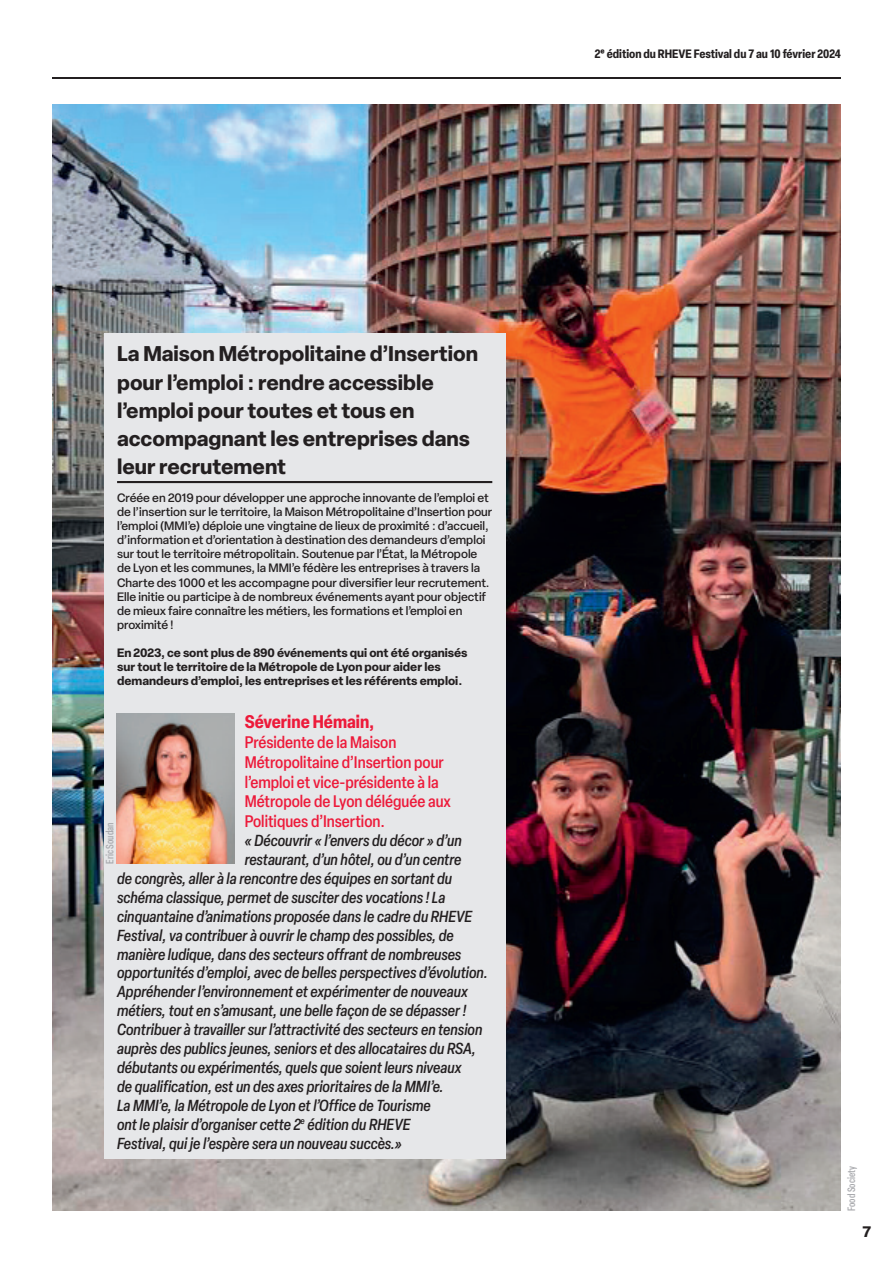
<style>
.page{position:relative;width:893px;height:1263px;background:#fff}
.page>*{position:absolute;margin:0;border:0;box-sizing:border-box;transform-origin:0 0}
.Encadré_-_H1_-_Noir{font:700 21px/28.2px "Elza";color:#231f20}
.Préno___Nom{font:700 condensed 18px "Elza";color:#ed1a3a}
.Fonction{font:500 condensed 16.5px/19.8px "Elza";color:#ed1a3a}
.Citation{font:italic 500 condensed 15.75px/18.9px "Elza";color:#231f20}
.t1{font:700 15px "Elza Text";color:#231f20}
.Encadré_-_Texte_courant_-_Noir{font:500 12px/14.1px "Elza";color:#231f20}
.Encadré_-_Texte_courant_-_Noir-2{font:700 12px/14.1px "Elza";color:#231f20}
.t2{font:700 condensed 12px "Elza";color:#231f20}
.Crédit_Photo{font:500 condensed 10.5px "Elza";color:#a8a9ad}
</style>
<div class="page">
<hr style="left:52px;top:77px;width:789px;height:2px;background:#231f20">
<img style="left:52px;top:104px;width:789px;height:1107px">
<div style="left:104px;top:333px;width:401px;height:826px;background:#e6e7e9"></div>
<hr style="left:117px;top:481px;width:375px;height:2px;background:#231f20">
<img style="left:117px;top:713px;width:117px;height:150px">
<p class="t2" style="left:595px;top:45px;width:248px">2e édition du RHEVE Festival du 7 au 10 février 2024</p>
<p class="Encadré_-_H1_-_Noir" style="left:117px;top:339px;width:363px">La Maison Métropolitaine d’Insertion pour l’emploi : rendre accessible l’emploi pour toutes et tous en accompagnant les entreprises dans leur recrutement</p>
<p class="Encadré_-_Texte_courant_-_Noir" style="left:117px;top:491px;width:377px">Créée en 2019 pour développer une approche innovante de l’emploi et de l’insertion sur le territoire, la Maison Métropolitaine d’Insertion pour l’emploi (MMI’e) déploie une vingtaine de lieux de proximité : d’accueil, d’information et d’orientation à destination des demandeurs d’emploi sur tout le territoire métropolitain. Soutenue par l’État, la Métropole de Lyon et les communes, la MMI’e fédère les entreprises à travers la Charte des 1000 et les accompagne pour diversifier leur recrutement.<br>Elle initie ou participe à de nombreux événements ayant pour objectif de mieux faire connaître les métiers, les formations et l’emploi en proximité !</p>
<p class="Encadré_-_Texte_courant_-_Noir-2" style="left:117px;top:645px;width:352px">En 2023, ce sont plus de 890 événements qui ont été organisés sur tout le territoire de la Métropole de Lyon pour aider les demandeurs d’emploi, les entreprises et les référents emploi.</p>
<p class="Préno___Nom" style="left:245px;top:709px;width:131px">Séverine Hémain,</p>
<p class="Fonction" style="left:245px;top:732px;width:208px">Présidente de la Maison<br>Métropolitaine d’Insertion pour l’emploi et vice-présidente à la<br>Métropole de Lyon déléguée aux<br>Politiques d’Insertion.</p>
<p class="Citation" style="left:245px;top:831px;width:218px">« Découvrir « l’envers du décor » d’un</p>
<p class="Citation" style="left:245px;top:850px;width:218px">restaurant, d’un hôtel, ou d’un centre</p>
<p class="Citation" style="left:117px;top:868px;width:337px">de congrès, aller à la rencontre des équipes en sortant du</p>
<p class="Citation" style="left:117px;top:887px;width:330px">schéma classique, permet de susciter des vocations ! La</p>
<p class="Citation" style="left:117px;top:906px;width:357px">cinquantaine d’animations proposée dans le cadre du RHEVE</p>
<p class="Citation" style="left:117px;top:925px;width:338px">Festival, va contribuer à ouvrir le champ des possibles, de</p>
<p class="Citation" style="left:117px;top:944px;width:346px">manière ludique, dans des secteurs offrant de nombreuses</p>
<p class="Citation" style="left:117px;top:963px;width:372px">opportunités d’emploi, avec de belles perspectives d’évolution.</p>
<p class="Citation" style="left:117px;top:982px;width:352px">Appréhender l’environnement et expérimenter de nouveaux</p>
<p class="Citation" style="left:117px;top:1001px;width:351px">métiers, tout en s’amusant, une belle façon de se dépasser !</p>
<p class="Citation" style="left:117px;top:1020px;width:367px">Contribuer à travailler sur l’attractivité des secteurs en tension auprès des publics jeunes, seniors et des allocataires du RSA, débutants ou expérimentés, quels que soient leurs niveaux<br>de qualification, est un des axes prioritaires de la MMI’e.</p>
<p class="Citation" style="left:117px;top:1095px;width:315px">La MMI’e, la Métropole de Lyon et l’Office de Tourisme ont le plaisir d’organiser cette 2<sup>e</sup> édition du RHEVE<br>Festival, qui je l’espère sera un nouveau succès.»</p>
<p class="Crédit_Photo" style="left:103px;top:863px;width:43px;rotate:-90deg">Eric Soudan</p>
<p class="Crédit_Photo" style="left:844px;top:1211px;width:46px;rotate:-90deg">Food Society</p>
<p class="t1" style="left:863px;top:1220px;width:10px">7</p>
</div>
